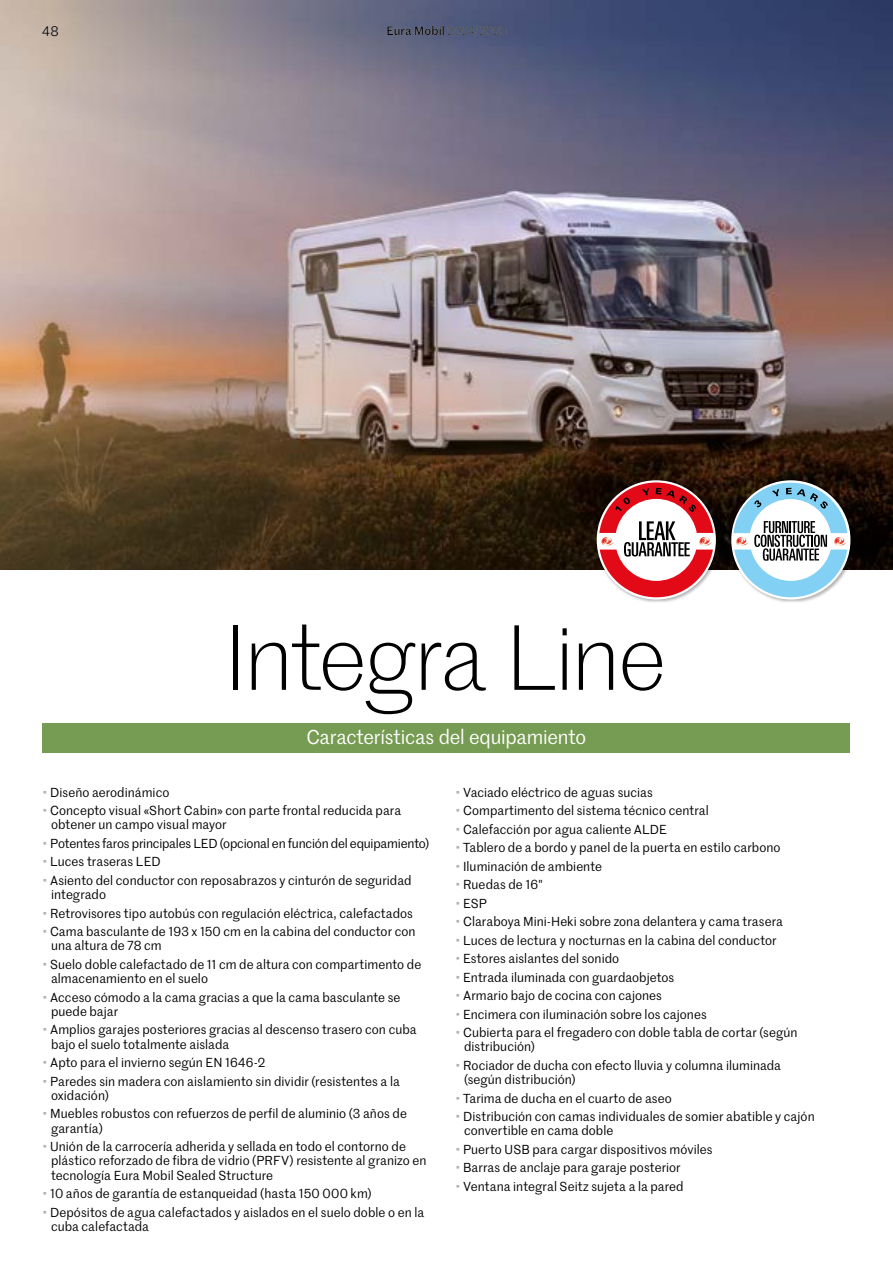
<style>
.page{position:relative;width:893px;height:1263px;background:#fff}
.page>*{position:absolute;margin:0;border:0;box-sizing:border-box;transform-origin:0 0}
.t1{font:300 90px "Marr Sans";letter-spacing:-.03em;color:#000}
.t2{font:19.5px "Marr Sans";letter-spacing:-.01em;color:#fff}
.t3{font:13.5px "Marr Sans";color:#000}
.t4{font:12.75px/14.2px "Marr Sans";letter-spacing:.005em;color:#000}
.t5{font:12.75px "Marr Sans";letter-spacing:-.015em;color:#000}
.t6{font:500 12px "Marr Sans";letter-spacing:.01em;color:#000}
.s1{font-weight:300}
.s2{color:#b3b2b2}
</style>
<div class="page">
<img style="left:0;top:0;width:893px;height:570px">
<div style="left:730px;top:479px;width:125px;height:125px;background:#000;opacity:.3"></div>
<div style="left:596px;top:479px;width:124px;height:125px;background:#000;opacity:.3"></div>
<div style="left:43px;top:723px;width:807px;height:30px;background:#769b52"></div>
<svg style="left:733px;top:483px;width:114px;height:114px"></svg>
<svg style="left:599px;top:482px;width:114px;height:115px"></svg>
<p class="t3" style="left:42px;top:22px;width:18px">48</p>
<p class="t6" style="left:386px;top:22px;width:122px">Eura Mobil <span class="s1">2024/2025</span></p>
<h1 class="t1" style="left:225px;top:595px;width:443px">Integra Line</h1>
<h2 class="t2" style="left:306px;top:723px;width:281px">Características del equipamiento</h2>
<p class="t4" style="left:43px;top:784px;width:128px"><span class="s2">•</span> Diseño aerodinámico</p>
<p class="t4" style="left:51px;top:803px;width:352px;text-indent:-9px"><span class="s2">•</span> Concepto visual «Short Cabin» con parte frontal reducida para obtener un campo visual mayor</p>
<p class="t5" style="left:43px;top:834px;width:388px"><span class="s2">•</span> Potentes faros principales LED (opcional en función del equipamiento)</p>
<p class="t4" style="left:43px;top:854px;width:120px"><span class="s2">•</span> Luces traseras LED</p>
<p class="t4" style="left:51px;top:873px;width:362px;text-indent:-9px"><span class="s2">•</span> Asiento del conductor con reposabrazos y cinturón de seguridad integrado</p>
<p class="t4" style="left:43px;top:905px;width:372px"><span class="s2">•</span> Retrovisores tipo autobús con regulación eléctrica, calefactados</p>
<p class="t4" style="left:51px;top:924px;width:366px;text-indent:-9px"><span class="s2">•</span> Cama basculante de 193 x 150 cm en la cabina del conductor con una altura de 78 cm</p>
<p class="t4" style="left:51px;top:957px;width:372px;text-indent:-9px"><span class="s2">•</span> Suelo doble calefactado de 11 cm de altura con compartimento de almacenamiento en el suelo</p>
<p class="t4" style="left:51px;top:989px;width:351px;text-indent:-9px"><span class="s2">•</span> Acceso cómodo a la cama gracias a que la cama basculante se puede bajar</p>
<p class="t4" style="left:51px;top:1022px;width:367px;text-indent:-9px"><span class="s2">•</span> Amplios garajes posteriores gracias al descenso trasero con cuba bajo el suelo totalmente aislada</p>
<p class="t4" style="left:43px;top:1055px;width:224px"><span class="s2">•</span> Apto para el invierno según EN 1646-2</p>
<p class="t4" style="left:51px;top:1073px;width:350px;text-indent:-9px"><span class="s2">•</span> Paredes sin madera con aislamiento sin dividir (resistentes a la oxidación)</p>
<p class="t4" style="left:51px;top:1106px;width:357px;text-indent:-9px"><span class="s2">•</span> Muebles robustos con refuerzos de perfil de aluminio (3 años de garantía)</p>
<p class="t4" style="left:51px;top:1139px;width:377px;text-indent:-9px"><span class="s2">•</span> Unión de la carrocería adherida y sellada en todo el contorno de plástico reforzado de fibra de vidrio (PRFV) resistente al granizo en tecnología Eura Mobil Sealed Structure</p>
<p class="t4" style="left:43px;top:1186px;width:331px"><span class="s2">•</span> 10 años de garantía de estanqueidad (hasta 150 000 km)</p>
<p class="t4" style="left:51px;top:1204px;width:375px;text-indent:-9px"><span class="s2">•</span> Depósitos de agua calefactados y aislados en el suelo doble o en la cuba calefactada</p>
<p class="t4" style="left:455px;top:784px;width:199px"><span class="s2">•</span> Vaciado eléctrico de aguas sucias</p>
<p class="t4" style="left:455px;top:803px;width:255px"><span class="s2">•</span> Compartimento del sistema técnico central</p>
<p class="t4" style="left:455px;top:821px;width:213px"><span class="s2">•</span> Calefacción por agua caliente ALDE</p>
<p class="t4" style="left:455px;top:840px;width:327px"><span class="s2">•</span> Tablero de a bordo y panel de la puerta en estilo carbono</p>
<p class="t4" style="left:455px;top:858px;width:148px"><span class="s2">•</span> Iluminación de ambiente</p>
<p class="t4" style="left:455px;top:877px;width:89px"><span class="s2">•</span> Ruedas de 16"</p>
<p class="t4" style="left:455px;top:895px;width:33px"><span class="s2">•</span> ESP</p>
<p class="t4" style="left:455px;top:914px;width:329px"><span class="s2">•</span> Claraboya Mini-Heki sobre zona delantera y cama trasera</p>
<p class="t4" style="left:455px;top:932px;width:323px"><span class="s2">•</span> Luces de lectura y nocturnas en la cabina del conductor</p>
<p class="t4" style="left:455px;top:951px;width:165px"><span class="s2">•</span> Estores aislantes del sonido</p>
<p class="t4" style="left:455px;top:969px;width:220px"><span class="s2">•</span> Entrada iluminada con guardaobjetos</p>
<p class="t4" style="left:455px;top:988px;width:208px"><span class="s2">•</span> Armario bajo de cocina con cajones</p>
<p class="t4" style="left:455px;top:1006px;width:253px"><span class="s2">•</span> Encimera con iluminación sobre los cajones</p>
<p class="t4" style="left:464px;top:1025px;width:335px;text-indent:-9px"><span class="s2">•</span> Cubierta para el fregadero con doble tabla de cortar (según distribución)</p>
<p class="t4" style="left:464px;top:1058px;width:319px;text-indent:-9px"><span class="s2">•</span> Rociador de ducha con efecto lluvia y columna iluminada (según distribución)</p>
<p class="t4" style="left:455px;top:1090px;width:218px"><span class="s2">•</span> Tarima de ducha en el cuarto de aseo</p>
<p class="t4" style="left:464px;top:1109px;width:352px;text-indent:-9px"><span class="s2">•</span> Distribución con camas individuales de somier abatible y cajón convertible en cama doble</p>
<p class="t4" style="left:455px;top:1142px;width:259px"><span class="s2">•</span> Puerto USB para cargar dispositivos móviles</p>
<p class="t4" style="left:455px;top:1160px;width:227px"><span class="s2">•</span> Barras de anclaje para garaje posterior</p>
<p class="t4" style="left:455px;top:1179px;width:230px"><span class="s2">•</span> Ventana integral Seitz sujeta a la pared</p>
</div>
